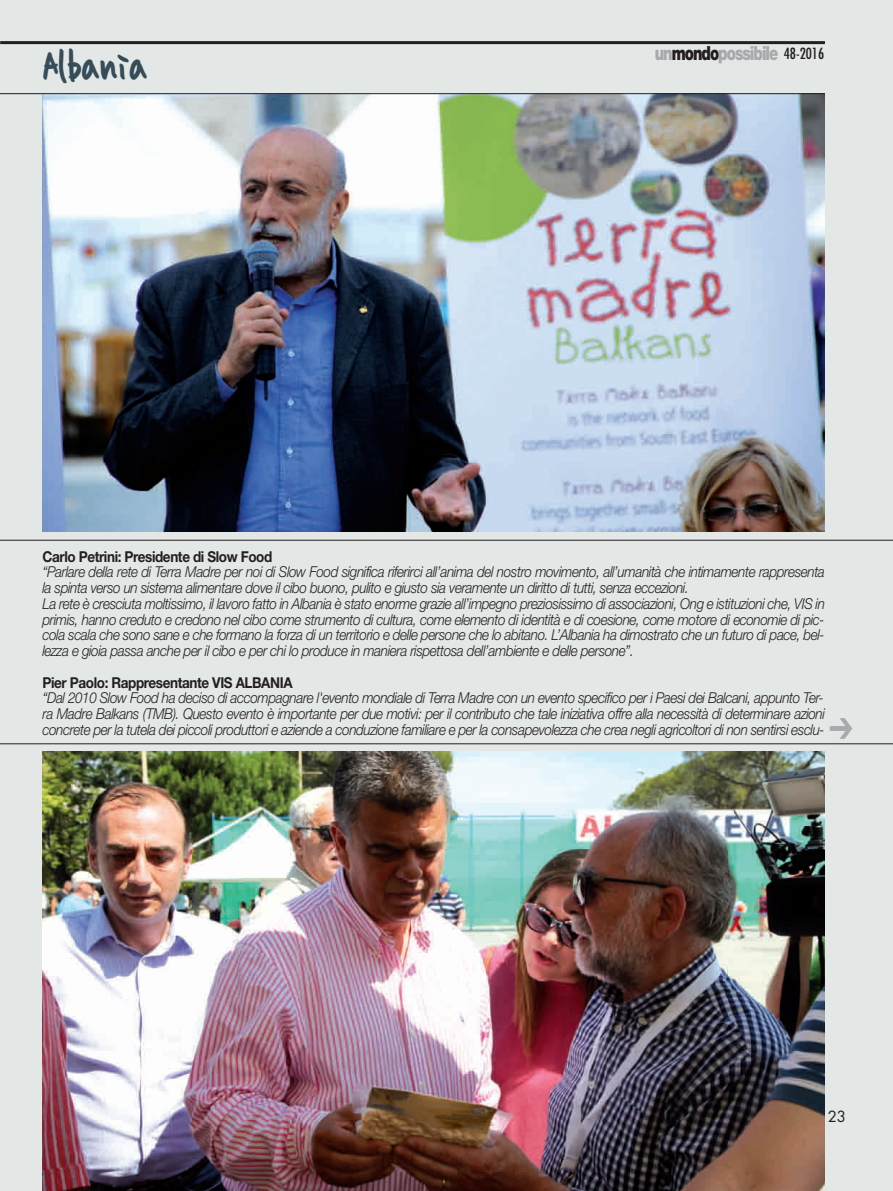
<style>
.page{position:relative;width:893px;height:1191px;background:#e3e7e5}
.page>*{position:absolute;margin:0;border:0;box-sizing:border-box;transform-origin:0 0}
.t1{font:54px "homework";color:#364d59;scale:.9 1}
.t2{font:900 19.5px "Helvetica Neue";letter-spacing:-.065em;color:#a8a9ad;scale:.75 1}
.t3{font:italic 300 15px/15.8px "Helvetica Neue";letter-spacing:-.03em;color:#231f20;scale:.9 1}
.t4{font:700 15px "Helvetica Neue";letter-spacing:-.03em;color:#231f20;scale:.9 1}
.t5{font:15px "Futura";color:#231f20}
.s1{color:#231f20}
.s2{font-family:"Futura";font-weight:400;font-stretch:condensed;font-size:15px;color:#231f20}
</style>
<div class="page">
<hr style="left:0;top:41px;width:825px;height:3px;background:#231f20">
<img style="left:43px;top:751px;width:782px;height:440px">
<img style="left:43px;top:94px;width:782px;height:438px">
<hr style="left:0;top:540px;width:893px;height:1px;background:#231f20">
<hr style="left:0;top:743px;width:893px;height:1px;background:#231f20">
<hr style="left:0;top:93px;width:825px;height:1px;background:#231f20">
<h1 class="t1" style="left:43px;top:29px;width:117px">Albania</h1>
<h2 class="t2" style="left:655px;top:46px;width:228px">un<span class="s1">mondo</span>possibile <span class="s2">48-2016</span></h2>
<p class="t4" style="left:43px;top:551px;width:257px">Carlo Petrini: Presidente di Slow Food</p>
<p class="t3" style="left:43px;top:565px;width:871px">“Parlare della rete di Terra Madre per noi di Slow Food significa riferirci all’anima del nostro movimento, all’umanità che intimamente rappresenta la spinta verso un sistema alimentare dove il cibo buono, pulito e giusto sia veramente un diritto di tutti, senza eccezioni.<br>La rete è cresciuta moltissimo, il lavoro fatto in Albania è stato enorme grazie all’impegno preziosissimo di associazioni, Ong e istituzioni che, VIS in primis, hanno creduto e credono nel cibo come strumento di cultura, come elemento di identità e di coesione, come motore di economie di pic&shy;cola scala che sono sane e che formano la forza di un territorio e delle persone che lo abitano. L’Albania ha dimostrato che un futuro di pace, bel&shy;lezza e gioia passa anche per il cibo e per chi lo produce in maniera rispettosa dell’ambiente e delle persone”.</p>
<p class="t4" style="left:43px;top:677px;width:279px">Pier Paolo: Rappresentante VIS ALBANIA</p>
<p class="t3" style="left:43px;top:691px;width:871px;text-align:justify">“Dal 2010 Slow Food ha deciso di accompagnare l'evento mondiale di Terra Madre con un evento specifico per i Paesi dei Balcani, appunto Ter&shy;ra Madre Balkans (TMB). Questo evento è importante per due motivi: per il contributo che tale iniziativa offre alla necessità di determinare azioni concrete per la tutela dei piccoli produttori e aziende a conduzione familiare e per la consapevolezza che crea negli agricoltori di non sentirsi esclu-</p>
<p class="t5" style="left:828px;top:1109px;width:20px">23</p>
</div>
